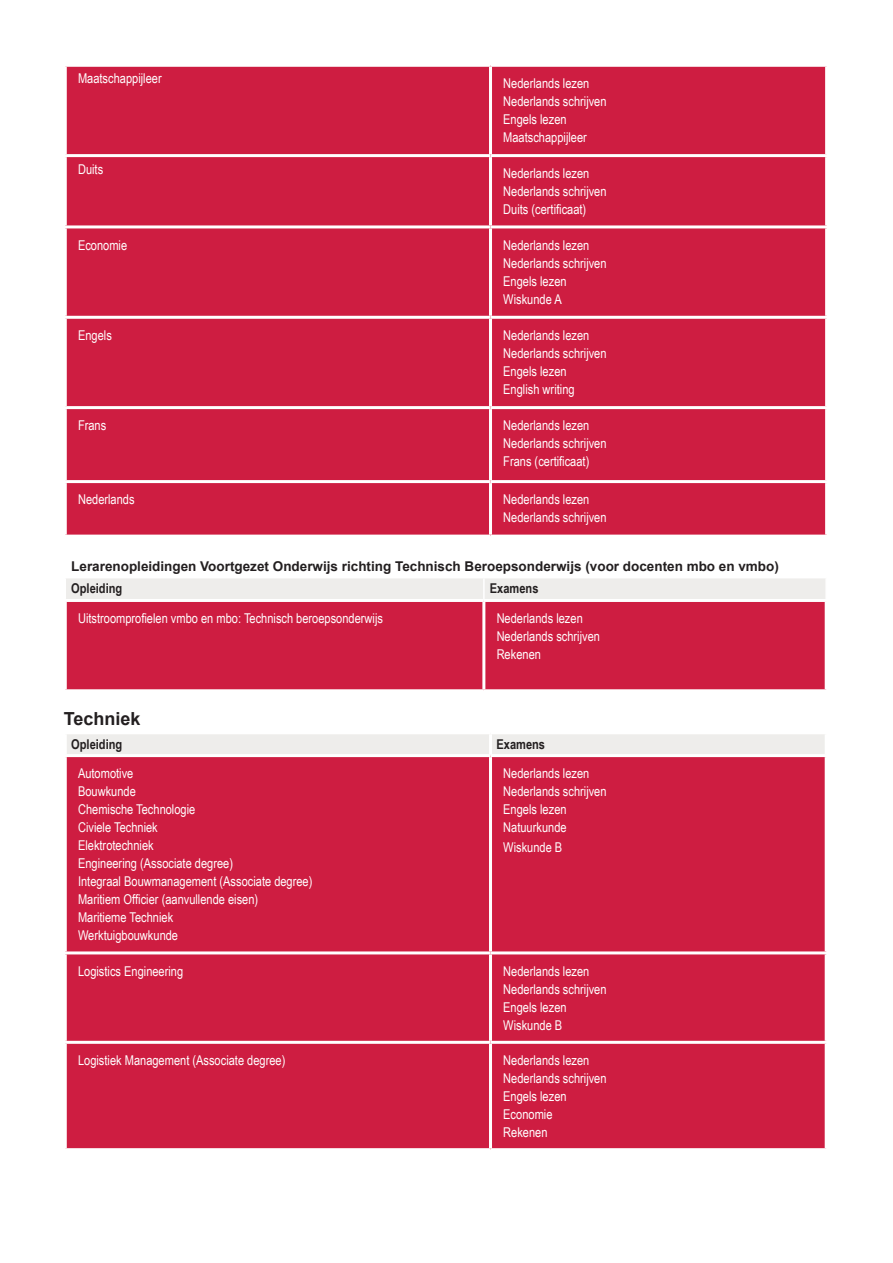
<style>
.page{position:relative;width:893px;height:1263px;background:#fff}
.page>*{position:absolute;margin:0;border:0;box-sizing:border-box;transform-origin:0 0}
.t1{font:700 18px "Arial";color:#231f20}
.t2{font:13.5px/18px "Arial Narrow";color:#fff}
.t3{font:700 13.5px "Arial";color:#231f20}
.t4{font:700 13.5px "Arial Narrow";color:#231f20}
</style>
<div class="page">
<div style="left:67px;top:67px;width:758px;height:468px;background:#ce1d41"></div>
<hr style="left:489px;top:67px;width:3px;height:87px;background:#fff">
<hr style="left:64px;top:154px;width:426px;height:3px;background:#fff">
<hr style="left:490px;top:154px;width:338px;height:3px;background:#fff">
<hr style="left:489px;top:157px;width:3px;height:68px;background:#fff">
<hr style="left:64px;top:225px;width:426px;height:3px;background:#fff">
<hr style="left:490px;top:225px;width:338px;height:3px;background:#fff">
<hr style="left:489px;top:228px;width:3px;height:88px;background:#fff">
<hr style="left:64px;top:316px;width:426px;height:3px;background:#fff">
<hr style="left:490px;top:316px;width:338px;height:3px;background:#fff">
<hr style="left:489px;top:319px;width:3px;height:87px;background:#fff">
<hr style="left:64px;top:406px;width:426px;height:3px;background:#fff">
<hr style="left:490px;top:406px;width:338px;height:3px;background:#fff">
<hr style="left:489px;top:409px;width:3px;height:71px;background:#fff">
<hr style="left:64px;top:480px;width:426px;height:3px;background:#fff">
<hr style="left:490px;top:480px;width:338px;height:3px;background:#fff">
<hr style="left:489px;top:483px;width:3px;height:52px;background:#fff">
<div style="left:67px;top:602px;width:758px;height:87px;background:#ce1d41"></div>
<hr style="left:482px;top:602px;width:3px;height:87px;background:#fff">
<div style="left:66px;top:578px;width:759px;height:21px;background:#eeedeb"></div>
<hr style="left:483px;top:578px;width:2px;height:21px;background:#fff">
<div style="left:67px;top:734px;width:758px;height:20px;background:#eeedeb"></div>
<div style="left:67px;top:757px;width:758px;height:391px;background:#ce1d41"></div>
<hr style="left:489px;top:734px;width:3px;height:20px;background:#fff">
<hr style="left:489px;top:757px;width:3px;height:194px;background:#fff">
<hr style="left:64px;top:951px;width:426px;height:3px;background:#fff">
<hr style="left:490px;top:951px;width:338px;height:3px;background:#fff">
<hr style="left:489px;top:954px;width:3px;height:87px;background:#fff">
<hr style="left:64px;top:1041px;width:426px;height:3px;background:#fff">
<hr style="left:490px;top:1041px;width:338px;height:3px;background:#fff">
<hr style="left:489px;top:1044px;width:3px;height:104px;background:#fff">
<p class="t2" style="left:78px;top:69px;width:85px">Maatschappijleer</p>
<p class="t2" style="left:503px;top:74px;width:105px">Nederlands lezen<br>Nederlands schrijven<br>Engels lezen<br>Maatschappijleer</p>
<p class="t2" style="left:78px;top:159px;width:27px">Duits</p>
<p class="t2" style="left:503px;top:164px;width:105px">Nederlands lezen<br>Nederlands schrijven<br>Duits (certificaat)</p>
<p class="t2" style="left:78px;top:235px;width:51px">Economie</p>
<p class="t2" style="left:503px;top:235px;width:105px">Nederlands lezen<br>Nederlands schrijven<br>Engels lezen<br>Wiskunde A</p>
<p class="t2" style="left:78px;top:326px;width:35px">Engels</p>
<p class="t2" style="left:503px;top:326px;width:105px">Nederlands lezen<br>Nederlands schrijven<br>Engels lezen<br>English writing</p>
<p class="t2" style="left:78px;top:416px;width:30px">Frans</p>
<p class="t2" style="left:503px;top:416px;width:105px">Nederlands lezen<br>Nederlands schrijven<br>Frans (certificaat)</p>
<p class="t2" style="left:78px;top:490px;width:58px">Nederlands</p>
<p class="t2" style="left:503px;top:490px;width:105px">Nederlands lezen<br>Nederlands schrijven</p>
<p class="t3" style="left:71px;top:556px;width:709px">Lerarenopleidingen Voortgezet Onderwijs richting Technisch Beroepsonderwijs (voor docenten mbo en vmbo)</p>
<p class="t4" style="left:71px;top:578px;width:53px">Opleiding</p>
<p class="t4" style="left:490px;top:578px;width:50px">Examens</p>
<p class="t2" style="left:78px;top:609px;width:307px">Uitstroomprofielen vmbo en mbo: Technisch beroepsonderwijs</p>
<p class="t2" style="left:497px;top:609px;width:105px">Nederlands lezen<br>Nederlands schrijven<br>Rekenen</p>
<h1 class="t1" style="left:64px;top:706px;width:78px">Techniek</h1>
<p class="t4" style="left:71px;top:734px;width:53px">Opleiding</p>
<p class="t4" style="left:496px;top:734px;width:50px">Examens</p>
<p class="t2" style="left:78px;top:764px;width:236px">Automotive<br>Bouwkunde<br>Chemische Technologie<br>Civiele Techniek<br>Elektrotechniek<br>Engineering (Associate degree)<br>Integraal Bouwmanagement (Associate degree)<br>Maritiem Officier (aanvullende eisen)<br>Maritieme Techniek<br>Werktuigbouwkunde</p>
<p class="t2" style="left:503px;top:764px;width:105px">Nederlands lezen<br>Nederlands schrijven<br>Engels lezen<br>Natuurkunde</p>
<p class="t2" style="left:503px;top:837px;width:61px">Wiskunde B</p>
<p class="t2" style="left:78px;top:961px;width:107px">Logistics Engineering</p>
<p class="t2" style="left:503px;top:961px;width:105px">Nederlands lezen<br>Nederlands schrijven<br>Engels lezen<br>Wiskunde B</p>
<p class="t2" style="left:78px;top:1050px;width:209px">Logistiek Management (Associate degree)</p>
<p class="t2" style="left:503px;top:1050px;width:105px">Nederlands lezen<br>Nederlands schrijven<br>Engels lezen<br>Economie<br>Rekenen</p>
</div>
